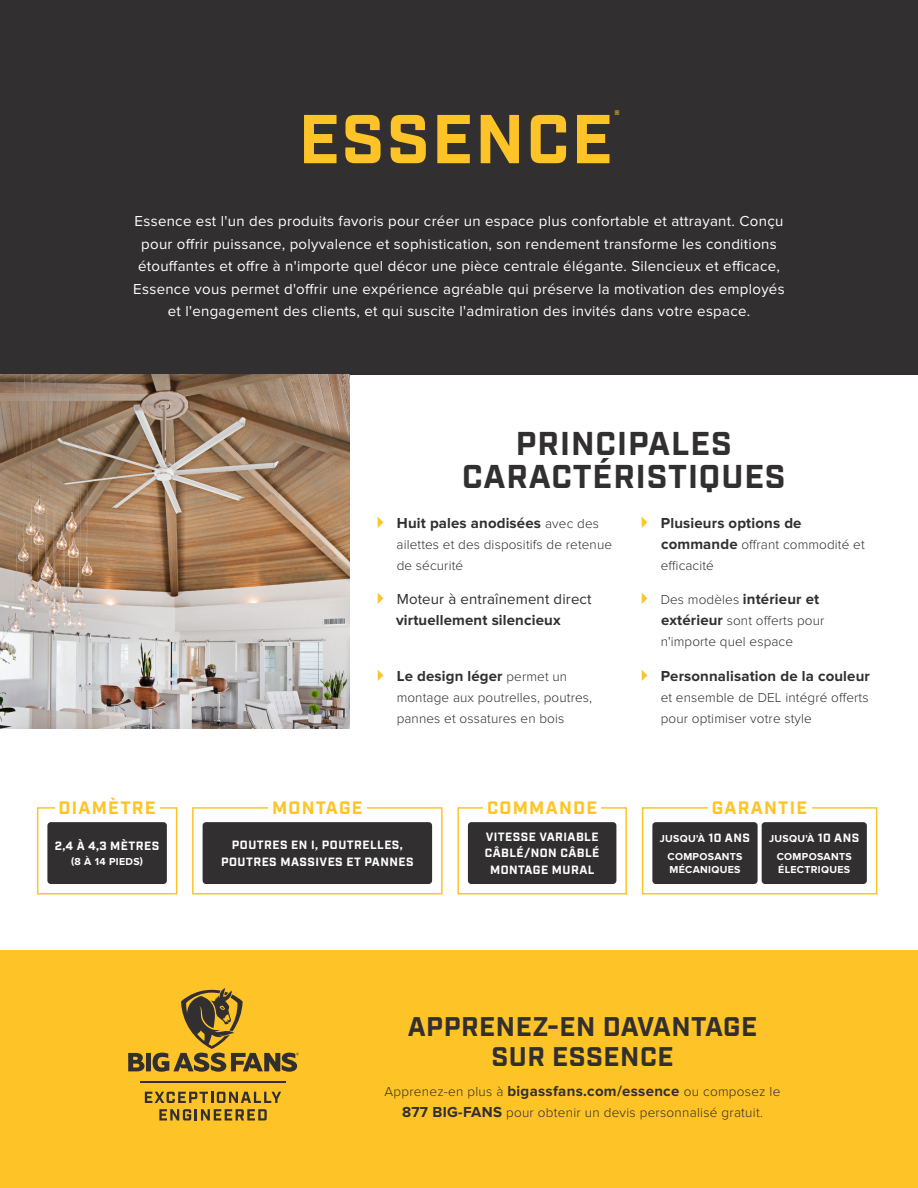
<style>
.page{position:relative;width:918px;height:1188px;background:#fff}
.page>*{position:absolute;margin:0;border:0;box-sizing:border-box;transform-origin:0 0}
.H2_RP{font:700 69px "Industry";letter-spacing:.03em;color:#fec427}
.H3_RP{font:700 33px/33px "Industry";letter-spacing:.03em;color:#312f30;text-align:center}
.H4_RP{font:700 27px/30px "Industry";letter-spacing:.02em;color:#312f30;text-align:center}
.t1{font:700 18px "Industry";letter-spacing:.07em;color:#fec427}
.Intro_body_RP{font:15px/22.5px "Proxima Nova";letter-spacing:.02em;color:#fff;text-align:center}
.t2{font:700 15px "Proxima Nova";letter-spacing:.01em;color:#312f30}
.t3{font:15px/21px "Proxima Nova";letter-spacing:.01em;color:#312f30}
.Cutsheet_Front_body{font:300 13.5px/21px "Proxima Nova";letter-spacing:.01em;color:#312f30}
.H2_RP-2{font:700 12.3px "Industry";color:#fec427}
.Key_Feature_Lockup{font:700 12px/16.5px "Industry";letter-spacing:.04em;color:#fff;text-align:center}
.Key_Feature_Lockup_S{font:700 10.5px/13.5px "Proxima Nova";letter-spacing:.03em;color:#fff}
.s1{font-weight:300;font-size:13.5px}
.s2{font-weight:700}
.s3{font-weight:700;font-size:15px}
.s4{font-family:"Industry";font-size:12px}
</style>
<div class="page">
<div style="left:0;top:0;width:918px;height:375px;background:#312f30"></div>
<div style="left:0;top:949px;width:918px;height:239px;background:#fec427"></div>
<img style="left:0;top:375px;width:349px;height:354px">
<svg style="left:128px;top:988px;width:171px;height:84px"></svg>
<hr style="left:140px;top:1081px;width:146px;height:1px;background:#312f30">
<svg style="left:145px;top:1092px;width:136px;height:11px"></svg>
<svg style="left:159px;top:1109px;width:108px;height:11px"></svg>
<div style="left:47px;top:822px;width:120px;height:62px;background:#312f30;border-radius:3px"></div>
<div style="left:37px;top:807px;width:140px;height:88px;border:2px solid #fec427"></div>
<div style="left:55px;top:800px;width:105px;height:14px;background:#fff"></div>
<div style="left:203px;top:822px;width:229px;height:62px;background:#312f30;border-radius:3px"></div>
<div style="left:192px;top:807px;width:251px;height:88px;border:2px solid #fec427"></div>
<div style="left:268px;top:800px;width:99px;height:14px;background:#fff"></div>
<div style="left:652px;top:822px;width:106px;height:62px;background:#312f30;border-radius:3px"></div>
<div style="left:762px;top:822px;width:105px;height:62px;background:#312f30;border-radius:3px"></div>
<div style="left:642px;top:807px;width:235px;height:88px;border:2px solid #fec427"></div>
<div style="left:708px;top:800px;width:103px;height:14px;background:#fff"></div>
<div style="left:468px;top:822px;width:148px;height:62px;background:#312f30;border-radius:3px"></div>
<div style="left:457px;top:807px;width:170px;height:88px;border:2px solid #fec427"></div>
<div style="left:483px;top:800px;width:118px;height:14px;background:#fff"></div>
<p class="H2_RP-2" style="left:615px;top:107px;width:7px">®</p>
<p class="H2_RP" style="left:299px;top:98px;width:316px">ESSENCE</p>
<p class="Intro_body_RP" style="left:133px;top:210px;width:653px">Essence est l'un des produits favoris pour créer un espace plus confortable et attrayant. Conçu pour offrir puissance, polyvalence et sophistication, son rendement transforme les conditions étouffantes et offre à n'importe quel décor une pièce centrale élégante. Silencieux et efficace, Essence vous permet d'offrir une expérience agréable qui préserve la motivation des employés et l'engagement des clients, et qui suscite l'admiration des invités dans votre espace.</p>
<p class="H3_RP" style="left:462px;top:429px;width:325px">PRINCIPALES<br>CARACTÉRISTIQUES</p>
<p class="t1" style="left:59px;top:797px;width:99px">DIAMÈTRE</p>
<p class="Key_Feature_Lockup" style="left:55px;top:838px;width:106px">2,4 À 4,3 MÈTRES</p>
<p class="Key_Feature_Lockup_S" style="left:71px;top:855px;width:73px">(8 À 14 PIEDS)</p>
<p class="t2" style="left:397px;top:514px;width:204px">Huit pales anodisées <span class="s1">avec des</span></p>
<p class="Cutsheet_Front_body" style="left:397px;top:534px;width:217px">ailettes et des dispositifs de retenue de sécurité</p>
<p class="t3" style="left:396px;top:589px;width:197px">Moteur à entraînement direct <span class="s2">virtuellement silencieux</span></p>
<p class="t1" style="left:272px;top:797px;width:92px">MONTAGE</p>
<p class="t2" style="left:397px;top:667px;width:172px">Le design léger <span class="s1">permet un</span></p>
<p class="Cutsheet_Front_body" style="left:397px;top:687px;width:197px">montage aux poutrelles, poutres, pannes et ossatures en bois</p>
<p class="t1" style="left:487px;top:797px;width:111px">COMMANDE</p>
<p class="Key_Feature_Lockup" style="left:221px;top:837px;width:194px">POUTRES EN I, POUTRELLES,<br>POUTRES MASSIVES ET PANNES</p>
<p class="Key_Feature_Lockup" style="left:485px;top:829px;width:116px">VITESSE VARIABLE<br>CÂBLÉ/NON CÂBLÉ<br>MONTAGE MURAL</p>
<p class="t2" style="left:661px;top:514px;width:142px">Plusieurs options de</p>
<p class="Cutsheet_Front_body" style="left:661px;top:534px;width:206px"><span class="s3">commande</span> offrant commodité et efficacité</p>
<p class="t2" style="left:661px;top:590px;width:160px"><span class="s1">Des modèles</span> intérieur et</p>
<p class="Cutsheet_Front_body" style="left:661px;top:610px;width:165px"><span class="s3">extérieur</span> sont offerts pour n'importe quel espace</p>
<p class="t2" style="left:661px;top:667px;width:210px">Personnalisation de la couleur</p>
<p class="Cutsheet_Front_body" style="left:661px;top:687px;width:209px">et ensemble de DEL intégré offerts pour optimiser votre style</p>
<p class="t1" style="left:712px;top:797px;width:97px">GARANTIE</p>
<p class="Key_Feature_Lockup_S" style="left:660px;top:832px;width:92px">JUSQU'À <span class="s4">10 ANS</span></p>
<p class="Key_Feature_Lockup_S" style="left:667px;top:850px;width:77px">COMPOSANTS<br>MÉCANIQUES</p>
<p class="Key_Feature_Lockup_S" style="left:769px;top:832px;width:92px">JUSQU'À <span class="s4">10 ANS</span></p>
<p class="Key_Feature_Lockup_S" style="left:777px;top:850px;width:77px">COMPOSANTS<br>ÉLECTRIQUES</p>
<p class="H4_RP" style="left:408px;top:1013px;width:351px">APPRENEZ-EN DAVANTAGE<br>SUR ESSENCE</p>
<p class="Cutsheet_Front_body" style="left:385px;top:1081px;width:397px;text-align:center">Apprenez-en plus à <span class="s3">bigassfans.com/essence</span> ou composez le<br><span class="s3">877 BIG-FANS</span> pour obtenir un devis personnalisé gratuit.</p>
</div>
